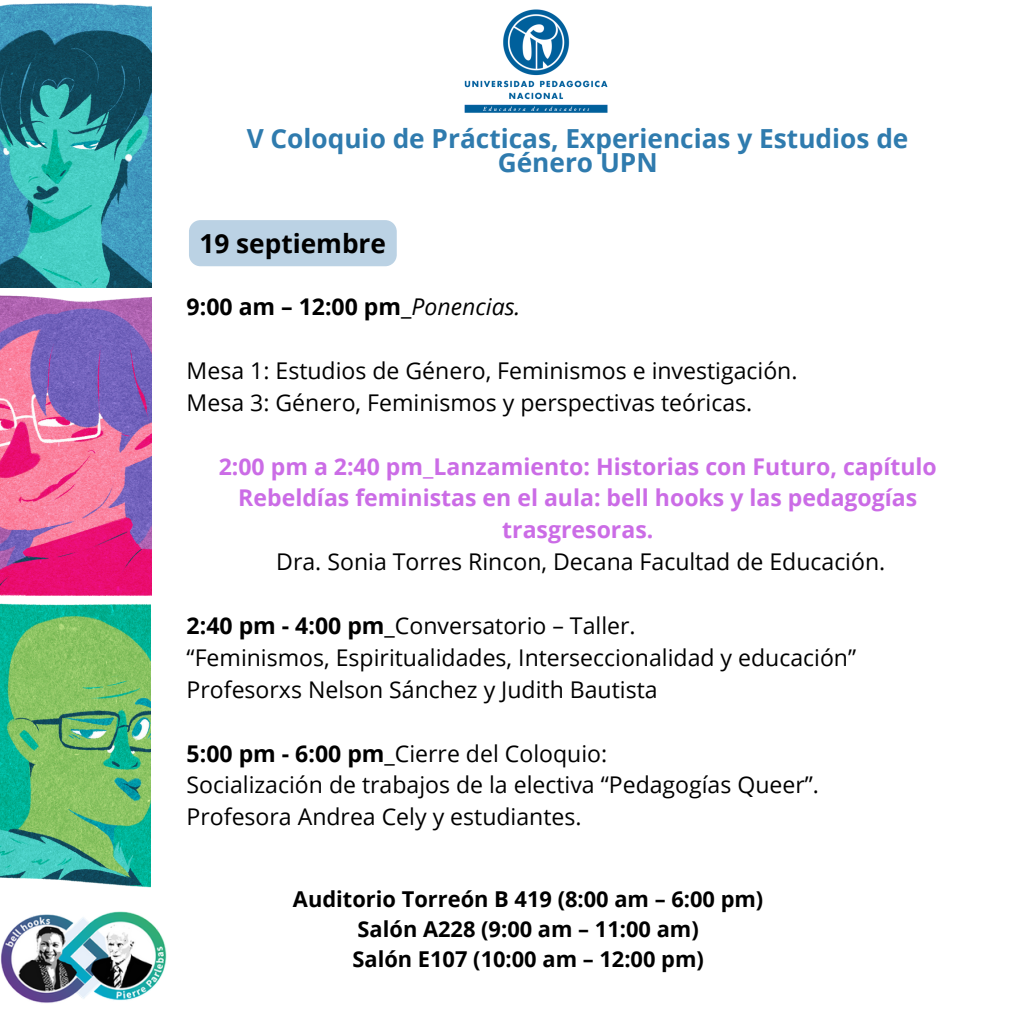
<style>
.page{position:relative;width:1013px;height:1013px;background:#fff}
.page>*{position:absolute;margin:0;border:0;box-sizing:border-box;transform-origin:0 0}
.t1{font:700 26.25px/23.5px "Open Sans";color:#2f7bae;text-align:center}
.t2{font:700 26.25px "Open Sans";color:#000}
.t3{font:23px/31.9px "Open Sans";color:#000}
.t4{font:700 23px/31.9px "Open Sans";color:#cb6ce6;text-align:center}
.t5{font:700 23px "Open Sans";color:#000}
.t6{font:700 21.88px/30px "Open Sans";color:#000;text-align:center}
.s1{font-weight:400}
.s2{font-weight:400;font-style:italic}
.s3{font-weight:700}
</style>
<div class="page">
<img style="left:0;top:295px;width:151px;height:301px">
<img style="left:0;top:3px;width:152px;height:285px">
<img style="left:0;top:603px;width:150px;height:285px">
<img style="left:464px;top:9px;width:144px;height:104px">
<img style="left:0;top:911px;width:167px;height:92px">
<div style="left:189px;top:220px;width:208px;height:46px;background:#bbd2e4"></div>
<h2 class="t1" style="left:247px;top:126px;width:663px">V Coloquio de Prácticas, Experiencias y Estudios de<br>Género UPN</h2>
<h1 class="t2" style="left:199px;top:224px;width:188px">19 septiembre</h1>
<h1 class="t5" style="left:187px;top:290px;width:335px">9:00 am – 12:00 pm<span class="s1">_</span><span class="s2">Ponencias.</span></h1>
<p class="t3" style="left:187px;top:354px;width:612px">Mesa 1: Estudios de Género, Feminismos e investigación.</p>
<p class="t3" style="left:187px;top:386px;width:567px">Mesa 3: Género, Feminismos y perspectivas teóricas.</p>
<p class="t4" style="left:219px;top:449px;width:719px">2:00 pm a 2:40 pm<span class="s1">_</span>Lanzamiento: Historias con Futuro, capítulo<br>Rebeldías feministas en el aula: bell hooks y las pedagogías trasgresoras.</p>
<p class="t3" style="left:276px;top:545px;width:610px">Dra. Sonia Torres Rincon, Decana Facultad de Educación.</p>
<p class="t3" style="left:187px;top:609px;width:450px"><span class="s3">2:40 pm - 4:00 pm</span>_Conversatorio – Taller.</p>
<p class="t3" style="left:187px;top:641px;width:671px">“Feminismos, Espiritualidades, Interseccionalidad y educación”<br>Profesorxs Nelson Sánchez y Judith Bautista</p>
<p class="t3" style="left:187px;top:736px;width:422px"><span class="s3">5:00 pm - 6:00 pm</span>_Cierre del Coloquio:</p>
<p class="t3" style="left:187px;top:768px;width:634px">Socialización de trabajos de la electiva “Pedagogías Queer”.</p>
<p class="t3" style="left:187px;top:800px;width:396px">Profesora Andrea Cely y estudiantes.</p>
<p class="t6" style="left:293px;top:883px;width:472px">Auditorio Torreón B 419 (8:00 am – 6:00 pm)<br>Salón A228 (9:00 am – 11:00 am)<br>Salón E107 (10:00 am – 12:00 pm)</p>
</div>
